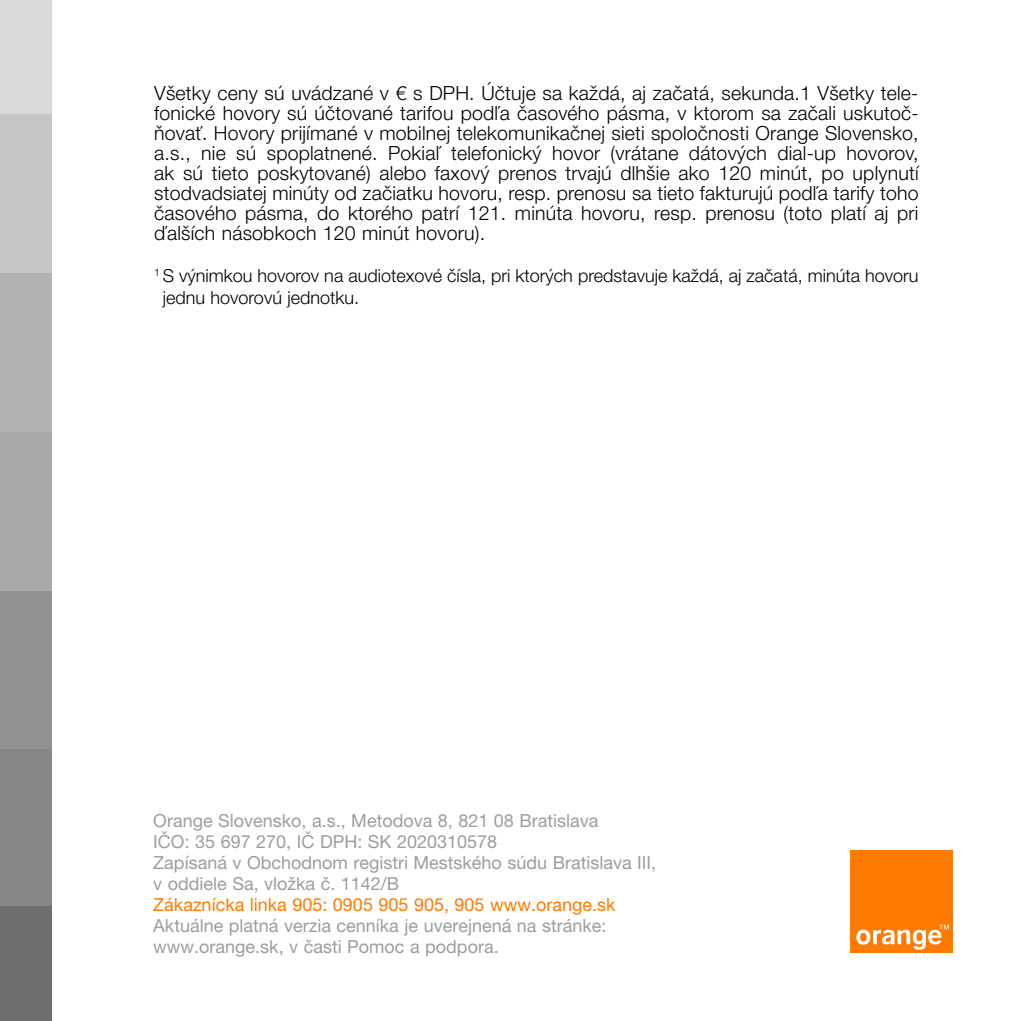
<style>
.page{position:relative;width:1021px;height:1021px;background:#fff}
.page>*{position:absolute;margin:0;border:0;box-sizing:border-box;transform-origin:0 0}
.t1{font:300 19.5px/20.1px "Helvetica Neue LT Pro";letter-spacing:.01em;color:#000;text-align:justify}
.t2{font:18px/21px "Helvetica Neue LT Pro";color:#9d9d9c}
.t3{font:300 18px/21.6px "Helvetica Neue LT Pro";color:#000}
.t4{font:18px "Helvetica Neue LT Pro";color:#ff7a00}
</style>
<div class="page">
<div style="left:850px;top:850px;width:102px;height:102px;background:#ff7a00"></div>
<svg style="left:856px;top:924px;width:93px;height:25px"></svg>
<div style="left:0;top:748px;width:51px;height:159px;background:#878787"></div>
<div style="left:0;top:589px;width:51px;height:159px;background:#929292"></div>
<div style="left:0;top:431px;width:51px;height:159px;background:#a8a8a7"></div>
<div style="left:0;top:272px;width:51px;height:159px;background:#b3b2b2"></div>
<div style="left:0;top:113px;width:51px;height:159px;background:#c6c6c6"></div>
<div style="left:0;top:0;width:51px;height:113px;background:#dadada"></div>
<div style="left:0;top:907px;width:51px;height:113px;background:#706f6f"></div>
<p class="t1" style="left:154px;top:82px;width:766px">Všetky ceny sú uvádzané v € s DPH. Účtuje sa každá, aj začatá, sekunda.1 Všetky tele&shy;fonické hovory sú účtované tarifou podľa časového pásma, v ktorom sa začali uskutoč&shy;ňovať. Hovory prijímané v mobilnej telekomunikačnej sieti spoločnosti Orange Slovensko, a.s., nie sú spoplatnené. Pokiaľ telefonický hovor (vrátane dátových dial-up hovorov, ak sú tieto poskytované) alebo faxový prenos trvajú dlhšie ako 120 minút, po uplynutí stodvadsiatej minúty od začiatku hovoru, resp. prenosu sa tieto fakturujú podľa tarify toho časového pásma, do ktorého patrí 121. minúta hovoru, resp. prenosu (toto platí aj pri ďalších násobkoch 120 minút hovoru).</p>
<p class="t3" style="left:163px;top:264px;width:757px;text-indent:-8px"><sup>1</sup> S výnimkou hovorov na audiotexové čísla, pri ktorých predstavuje každá, aj začatá, minúta hovoru jednu hovorovú jednotku.</p>
<p class="t2" style="left:153px;top:809px;width:504px">Orange Slovensko, a.s., Metodova 8, 821 08 Bratislava<br>IČO: 35 697 270, IČ DPH: SK 2020310578<br>Zapísaná v Obchodnom registri Mestského súdu Bratislava III, v oddiele Sa, vložka č. 1142/B</p>
<p class="t4" style="left:153px;top:893px;width:463px">Zákaznícka linka 905: 0905 905 905, 905 www.orange.sk</p>
<p class="t2" style="left:153px;top:914px;width:454px">Aktuálne platná verzia cenníka je uverejnená na stránke: www.orange.sk, v časti Pomoc a podpora.</p>
</div>
